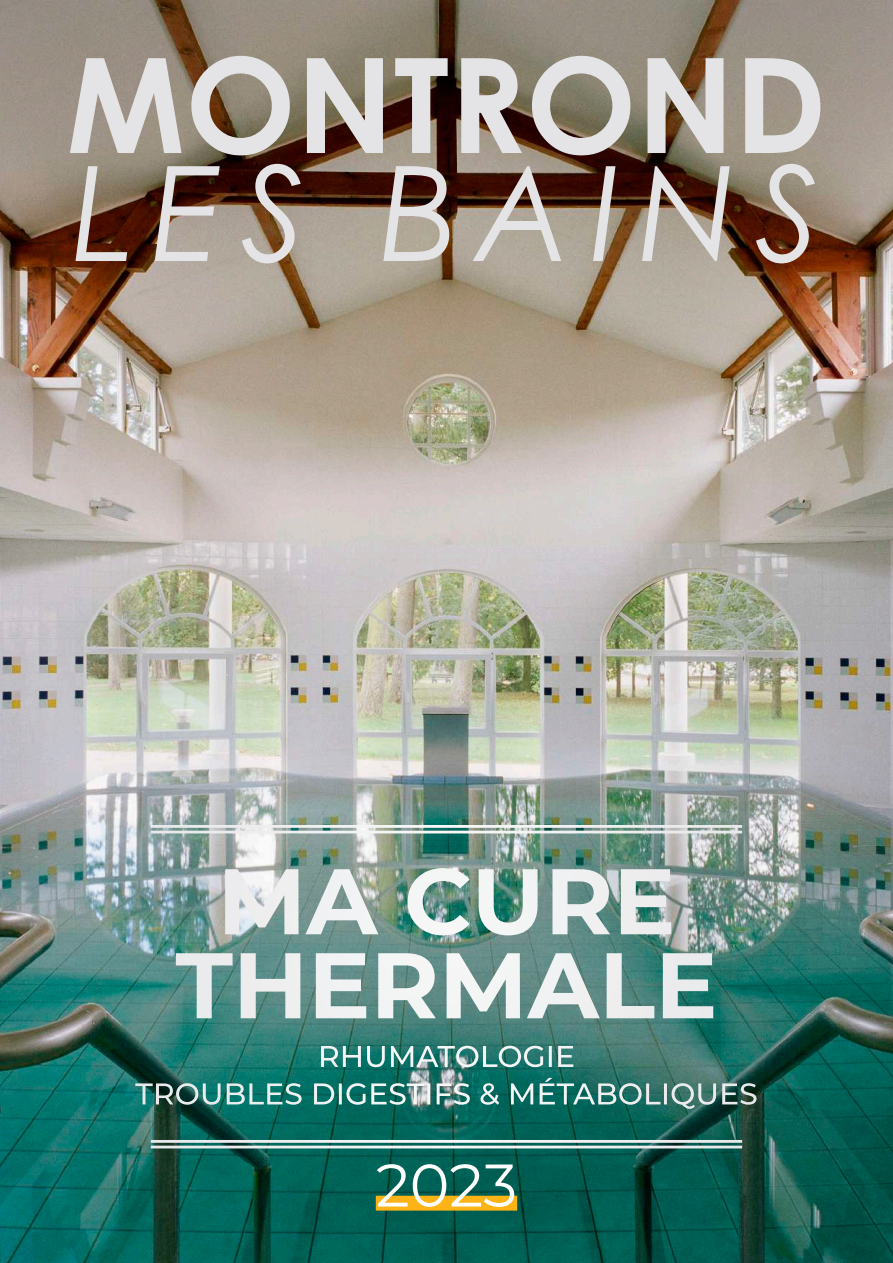
<style>
.page{position:relative;width:893px;height:1263px;background:#fff}
.page>*{position:absolute;margin:0;border:0;box-sizing:border-box;transform-origin:0 0}
.t1{font:700 132px "Century Gothic";color:#e4e4e6}
.t2{font:italic 132px "Century Gothic";letter-spacing:.14em;color:#e4e4e6}
.t3{font:700 93px/84px "Montserrat";color:#fff;text-align:center}
.t4{font:60px "Montserrat";color:#fff}
.t5{font:500 30px/37.5px "Montserrat";color:#fff;text-align:center}
</style>
<div class="page">
<img style="left:0;top:0;width:893px;height:1263px">
<div style="left:376px;top:1196px;width:141px;height:14px;background:#fbb316"></div>
<hr style="left:151px;top:825px;width:591px;height:3px;background:#fff">
<hr style="left:151px;top:831px;width:591px;height:2px;background:#fff">
<hr style="left:151px;top:1140px;width:591px;height:3px;background:#fff">
<hr style="left:151px;top:1145px;width:591px;height:3px;background:#fff">
<h1 class="t1" style="left:66px;top:30px;width:762px">MONTROND</h1>
<h1 class="t2" style="left:72px;top:138px;width:750px">LES BAINS</h1>
<h2 class="t3" style="left:175px;top:860px;width:544px">MA CURE<br>THERMALE</h2>
<p class="t5" style="left:135px;top:1038px;width:624px">RHUMATOLOGIE<br>TROUBLES DIGESTIFS &amp; MÉTABOLIQUES</p>
<h3 class="t4" style="left:376px;top:1156px;width:143px">2023</h3>
</div>
